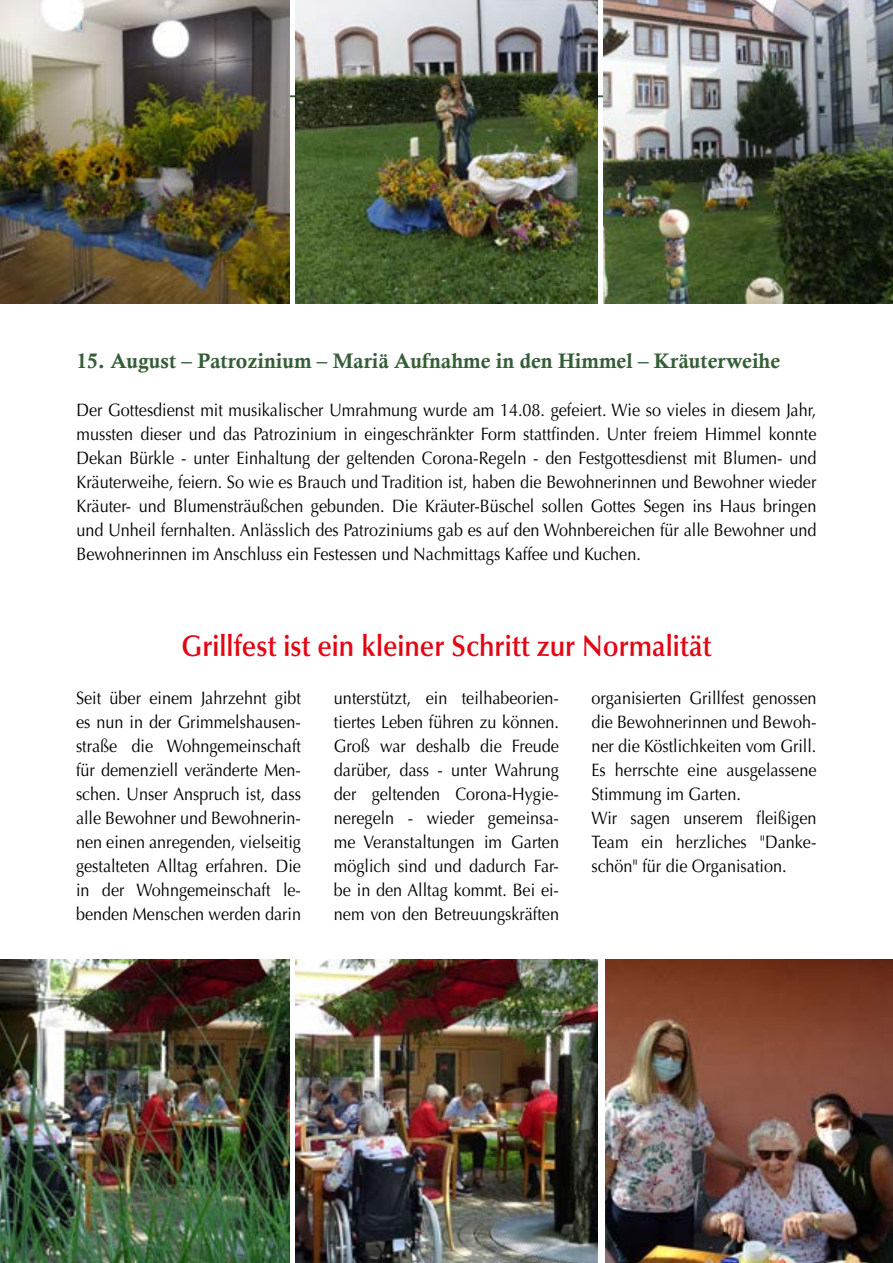
<style>
.page{position:relative;width:893px;height:1263px;background:#fff}
.page>*{position:absolute;margin:0;border:0;box-sizing:border-box;transform-origin:0 0}
.t1{font:600 30px "Optima LT Std";color:#e30613;scale:.9 1}
.t2{font:21px "Calis MT Bol";color:#355e37}
.t3{font:18px/24px "Optima LT Std";color:#000;text-align:justify;scale:.9 1}
</style>
<div class="page">
<hr style="left:77px;top:95px;width:739px;height:2px;background:#355e37">
<img style="left:0;top:959px;width:289px;height:304px">
<img style="left:296px;top:959px;width:301px;height:304px">
<img style="left:605px;top:959px;width:288px;height:304px">
<img style="left:0;top:0;width:289px;height:304px">
<img style="left:296px;top:0;width:301px;height:304px">
<img style="left:604px;top:0;width:289px;height:304px">
<p class="t2" style="left:77px;top:348px;width:705px">15. August – Patrozinium – Mariä Aufnahme in den Himmel – Kräuterweihe</p>
<p class="t3" style="left:77px;top:398px;width:824px">Der Gottesdienst mit musikalischer Umrahmung wurde am 14.08. gefeiert. Wie so vieles in diesem Jahr, mussten dieser und das Patrozinium in eingeschränkter Form stattfinden. Unter freiem Himmel konnte Dekan Bürkle - unter Einhaltung der geltenden Corona-Regeln - den Festgottesdienst mit Blumen- und Kräuterweihe, feiern. So wie es Brauch und Tradition ist, haben die Bewohnerinnen und Bewohner wieder Kräuter- und Blumensträußchen gebunden. Die Kräuter-Büschel sollen Gottes Segen ins Haus bringen und Unheil fernhalten. Anlässlich des Patroziniums gab es auf den Wohnbereichen für alle Bewohner und Bewohnerinnen im Anschluss ein Festessen und Nachmittags Kaffee und Kuchen.</p>
<h1 class="t1" style="left:181px;top:628px;width:591px">Grillfest ist ein kleiner Schritt zur Normalität</h1>
<p class="t3" style="left:76px;top:686px;width:252px">Seit über einem Jahrzehnt gibt es nun in der Grimmelshausen&shy;straße die Wohngemeinschaft für demenziell veränderte Men&shy;schen. Unser Anspruch ist, dass alle Bewohner und Bewohnerin&shy;nen einen anregenden, vielseitig gestalteten Alltag erfahren. Die in der Wohngemeinschaft le&shy;benden Menschen werden darin</p>
<p class="t3" style="left:334px;top:686px;width:252px">unterstützt, ein teilhabeorien&shy;tiertes Leben führen zu können.<br>Groß war deshalb die Freude darüber, dass - unter Wahrung der geltenden Corona-Hygie&shy;neregeln - wieder gemeinsa&shy;me Veranstaltungen im Garten möglich sind und dadurch Far&shy;be in den Alltag kommt. Bei ei&shy;nem von den Betreuungskräften</p>
<p class="t3" style="left:591px;top:686px;width:252px;text-align:left">organisierten Grillfest genossen die Bewohnerinnen und Bewoh&shy;ner die Köstlichkeiten vom Grill.<br>Es herrschte eine ausgelassene<br>Stimmung im Garten.<br>Wir sagen unserem fleißigen<br>Team ein herzliches "Danke&shy;schön" für die Organisation.</p>
</div>
